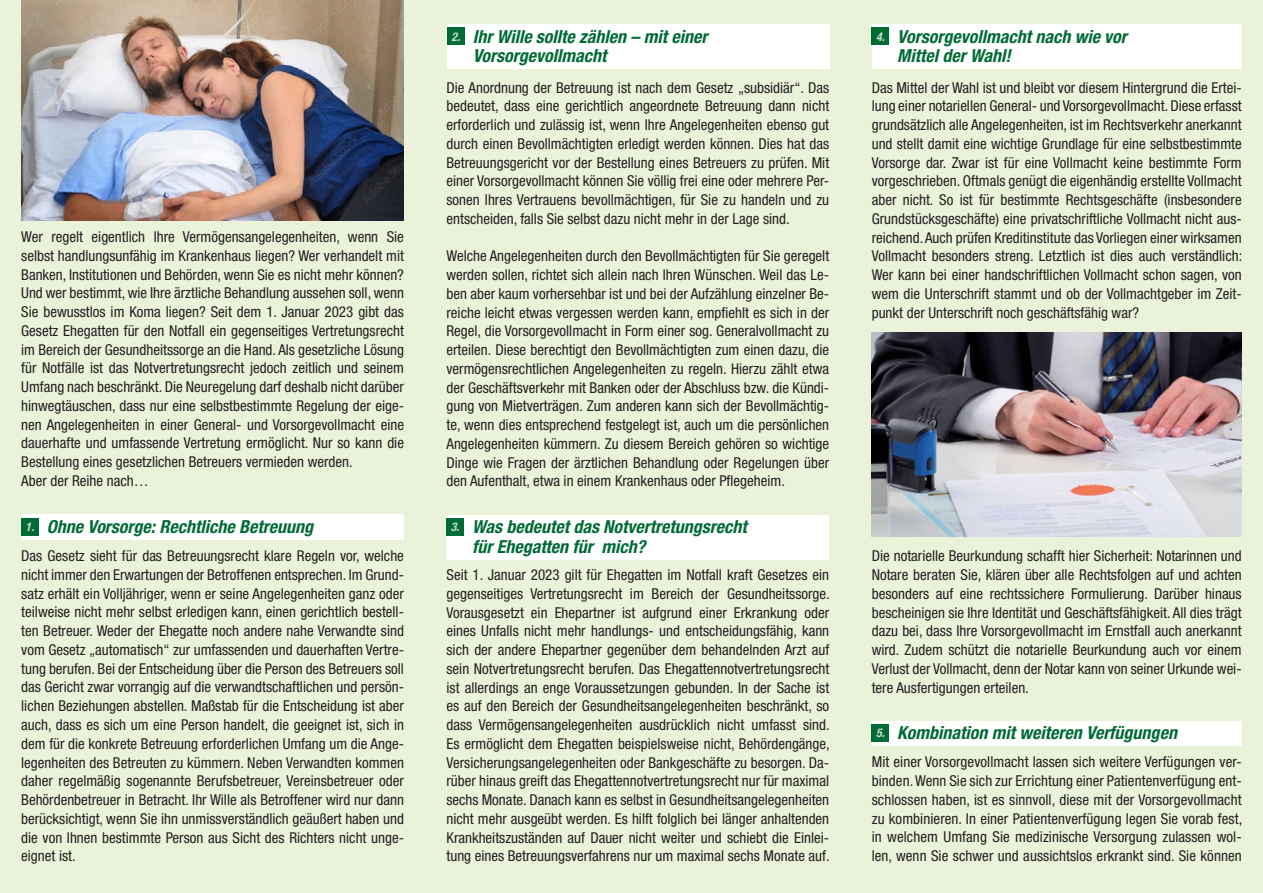
<style>
.page{position:relative;width:1263px;height:893px;background:#eaf3d9}
.page>*{position:absolute;margin:0;border:0;box-sizing:border-box;transform-origin:0 0}
.t1{font:italic 700 condensed 18px/19.5px "Helvetica Neue";color:#006b35}
.t2{font:condensed 15px/18.8px "Helvetica Neue";color:#231f20;text-align:justify}
.t3{font:italic 700 condensed 12px "Helvetica Neue";color:#ccdcd0}
.s1{font-size:12px;color:#ccdcd0}
</style>
<div class="page">
<div style="left:21px;top:514px;width:383px;height:26px;background:#fff"></div>
<div style="left:21px;top:518px;width:17px;height:17px;background:#006b35"></div>
<div style="left:447px;top:24px;width:382px;height:45px;background:#fff"></div>
<div style="left:446px;top:515px;width:383px;height:45px;background:#fff"></div>
<div style="left:447px;top:28px;width:17px;height:17px;background:#006b35"></div>
<div style="left:446px;top:518px;width:17px;height:17px;background:#006b35"></div>
<img style="left:22px;top:0;width:382px;height:220px">
<div style="left:872px;top:24px;width:370px;height:45px;background:#fff"></div>
<div style="left:872px;top:721px;width:370px;height:24px;background:#fff"></div>
<div style="left:872px;top:28px;width:17px;height:17px;background:#006b35"></div>
<div style="left:872px;top:725px;width:17px;height:17px;background:#006b35"></div>
<img style="left:872px;top:332px;width:370px;height:204px">
<p class="t2" style="left:21px;top:227px;width:384px;text-align:left">Wer regelt eigentlich Ihre Vermögensangelegenheiten, wenn Sie selbst handlungsunfähig im Krankenhaus liegen? Wer verhandelt mit Banken, Institutionen und Behörden, wenn Sie es nicht mehr können?<br>Und wer bestimmt, wie Ihre ärztliche Behandlung aussehen soll, wenn Sie bewusstlos im Koma liegen? Seit dem 1. Januar 2023 gibt das Gesetz Ehegatten für den Notfall ein gegenseitiges Vertretungsrecht im Bereich der Gesundheitssorge an die Hand. Als gesetzliche Lösung für Notfälle ist das Notvertretungsrecht jedoch zeitlich und seinem Umfang nach beschränkt. Die Neuregelung darf deshalb nicht darüber hinwegtäuschen, dass nur eine selbstbestimmte Regelung der eige&shy;nen Angelegenheiten in einer General- und Vorsorgevollmacht eine dauerhafte und umfassende Vertretung ermöglicht. Nur so kann die Bestellung eines gesetzlichen Betreuers vermieden werden.<br>Aber der Reihe nach…</p>
<p class="t1" style="left:26px;top:516px;width:289px"><span class="s1">1.</span> Ohne Vorsorge: Rechtliche Betreuung</p>
<p class="t2" style="left:21px;top:546px;width:384px">Das Gesetz sieht für das Betreuungsrecht klare Regeln vor, welche nicht immer den Erwartungen der Betroffenen entsprechen. Im Grund&shy;satz erhält ein Volljähriger, wenn er seine Angelegenheiten ganz oder teilweise nicht mehr selbst erledigen kann, einen gerichtlich bestell&shy;ten Betreuer. Weder der Ehegatte noch andere nahe Verwandte sind vom Gesetz „automatisch“ zur umfassenden und dauerhaften Vertre&shy;tung berufen. Bei der Entscheidung über die Person des Betreuers soll das Gericht zwar vorrangig auf die verwandtschaftlichen und persön&shy;lichen Beziehungen abstellen. Maßstab für die Entscheidung ist aber auch, dass es sich um eine Person handelt, die geeignet ist, sich in dem für die konkrete Betreuung erforderlichen Umfang um die Ange&shy;legenheiten des Betreuten zu kümmern. Neben Verwandten kommen daher regelmäßig sogenannte Berufsbetreuer, Vereinsbetreuer oder Behördenbetreuer in Betracht. Ihr Wille als Betroffener wird nur dann berücksichtigt, wenn Sie ihn unmissverständlich geäußert haben und die von Ihnen bestimmte Person aus Sicht des Richters nicht unge&shy;eignet ist.</p>
<p class="t3" style="left:452px;top:29px;width:10px">2.</p>
<p class="t1" style="left:473px;top:26px;width:236px">Ihr Wille sollte zählen – mit einer<br>Vorsorgevollmacht</p>
<p class="t2" style="left:446px;top:78px;width:384px">Die Anordnung der Betreuung ist nach dem Gesetz „subsidiär“. Das bedeutet, dass eine gerichtlich angeordnete Betreuung dann nicht erforderlich und zulässig ist, wenn Ihre Angelegenheiten ebenso gut durch einen Bevollmächtigten erledigt werden können. Dies hat das Betreuungsgericht vor der Bestellung eines Betreuers zu prüfen. Mit einer Vorsorgevollmacht können Sie völlig frei eine oder mehrere Per&shy;sonen Ihres Vertrauens bevollmächtigen, für Sie zu handeln und zu entscheiden, falls Sie selbst dazu nicht mehr in der Lage sind.</p>
<p class="t2" style="left:446px;top:247px;width:384px">Welche Angelegenheiten durch den Bevollmächtigten für Sie geregelt werden sollen, richtet sich allein nach Ihren Wünschen. Weil das Le&shy;ben aber kaum vorhersehbar ist und bei der Aufzählung einzelner Be&shy;reiche leicht etwas vergessen werden kann, empfiehlt es sich in der Regel, die Vorsorgevollmacht in Form einer sog. Generalvollmacht zu erteilen. Diese berechtigt den Bevollmächtigten zum einen dazu, die vermögensrechtlichen Angelegenheiten zu regeln. Hierzu zählt etwa der Geschäftsverkehr mit Banken oder der Abschluss bzw. die Kündi&shy;gung von Mietverträgen. Zum anderen kann sich der Bevollmächtig&shy;te, wenn dies entsprechend festgelegt ist, auch um die persönlichen Angelegenheiten kümmern. Zu diesem Bereich gehören so wichtige Dinge wie Fragen der ärztlichen Behandlung oder Regelungen über den Aufenthalt, etwa in einem Krankenhaus oder Pflegeheim.</p>
<p class="t3" style="left:451px;top:520px;width:10px">3.</p>
<p class="t1" style="left:472px;top:517px;width:276px">Was bedeutet das Notvertretungsrecht für Ehegatten für mich?</p>
<p class="t2" style="left:446px;top:565px;width:385px">Seit 1. Januar 2023 gilt für Ehegatten im Notfall kraft Gesetzes ein gegenseitiges Vertretungsrecht im Bereich der Gesundheitssorge.<br>Vorausgesetzt ein Ehepartner ist aufgrund einer Erkrankung oder eines Unfalls nicht mehr handlungs- und entscheidungsfähig, kann sich der andere Ehepartner gegenüber dem behandelnden Arzt auf sein Notvertretungsrecht berufen. Das Ehegattennotvertretungsrecht ist allerdings an enge Voraussetzungen gebunden. In der Sache ist es auf den Bereich der Gesundheitsangelegenheiten beschränkt, so dass Vermögensangelegenheiten ausdrücklich nicht umfasst sind.<br>Es ermöglicht dem Ehegatten beispielsweise nicht, Behördengänge, Versicherungsangelegenheiten oder Bankgeschäfte zu besorgen. Da&shy;rüber hinaus greift das Ehegattennotvertretungsrecht nur für maximal sechs Monate. Danach kann es selbst in Gesundheitsangelegenheiten nicht mehr ausgeübt werden. Es hilft folglich bei länger anhaltenden Krankheitszuständen auf Dauer nicht weiter und schiebt die Einlei&shy;tung eines Betreuungsverfahrens nur um maximal sechs Monate auf.</p>
<p class="t3" style="left:876px;top:29px;width:10px">4.</p>
<p class="t1" style="left:897px;top:26px;width:231px">Vorsorgevollmacht nach wie vor<br>Mittel der Wahl!</p>
<p class="t2" style="left:872px;top:78px;width:372px">Das Mittel der Wahl ist und bleibt vor diesem Hintergrund die Ertei&shy;lung einer notariellen General- und Vorsorgevollmacht. Diese erfasst grundsätzlich alle Angelegenheiten, ist im Rechtsverkehr anerkannt und stellt damit eine wichtige Grundlage für eine selbstbestimmte Vorsorge dar. Zwar ist für eine Vollmacht keine bestimmte Form vorgeschrieben. Oftmals genügt die eigenhändig erstellte Vollmacht aber nicht. So ist für bestimmte Rechtsgeschäfte (insbesondere Grundstücksgeschäfte) eine privatschriftliche Vollmacht nicht aus&shy;reichend. Auch prüfen Kreditinstitute das Vorliegen einer wirksamen Vollmacht besonders streng. Letztlich ist dies auch verständlich:<br>Wer kann bei einer handschriftlichen Vollmacht schon sagen, von wem die Unterschrift stammt und ob der Vollmachtgeber im Zeit&shy;punkt der Unterschrift noch geschäftsfähig war?</p>
<p class="t2" style="left:872px;top:547px;width:371px">Die notarielle Beurkundung schafft hier Sicherheit: Notarinnen und Notare beraten Sie, klären über alle Rechtsfolgen auf und achten besonders auf eine rechtssichere Formulierung. Darüber hinaus bescheinigen sie Ihre Identität und Geschäftsfähigkeit. All dies trägt dazu bei, dass Ihre Vorsorgevollmacht im Ernstfall auch anerkannt wird. Zudem schützt die notarielle Beurkundung auch vor einem Verlust der Vollmacht, denn der Notar kann von seiner Urkunde wei&shy;tere Ausfertigungen erteilen.</p>
<p class="t1" style="left:876px;top:723px;width:302px"><span class="s1">5.</span> Kombination mit weiteren Verfügungen</p>
<p class="t2" style="left:872px;top:753px;width:372px">Mit einer Vorsorgevollmacht lassen sich weitere Verfügungen ver&shy;binden. Wenn Sie sich zur Errichtung einer Patientenverfügung ent&shy;schlossen haben, ist es sinnvoll, diese mit der Vorsorgevollmacht zu kombinieren. In einer Patientenverfügung legen Sie vorab fest, in welchem Umfang Sie medizinische Versorgung zulassen wol&shy;len, wenn Sie schwer und aussichtslos erkrankt sind. Sie können</p>
</div>
